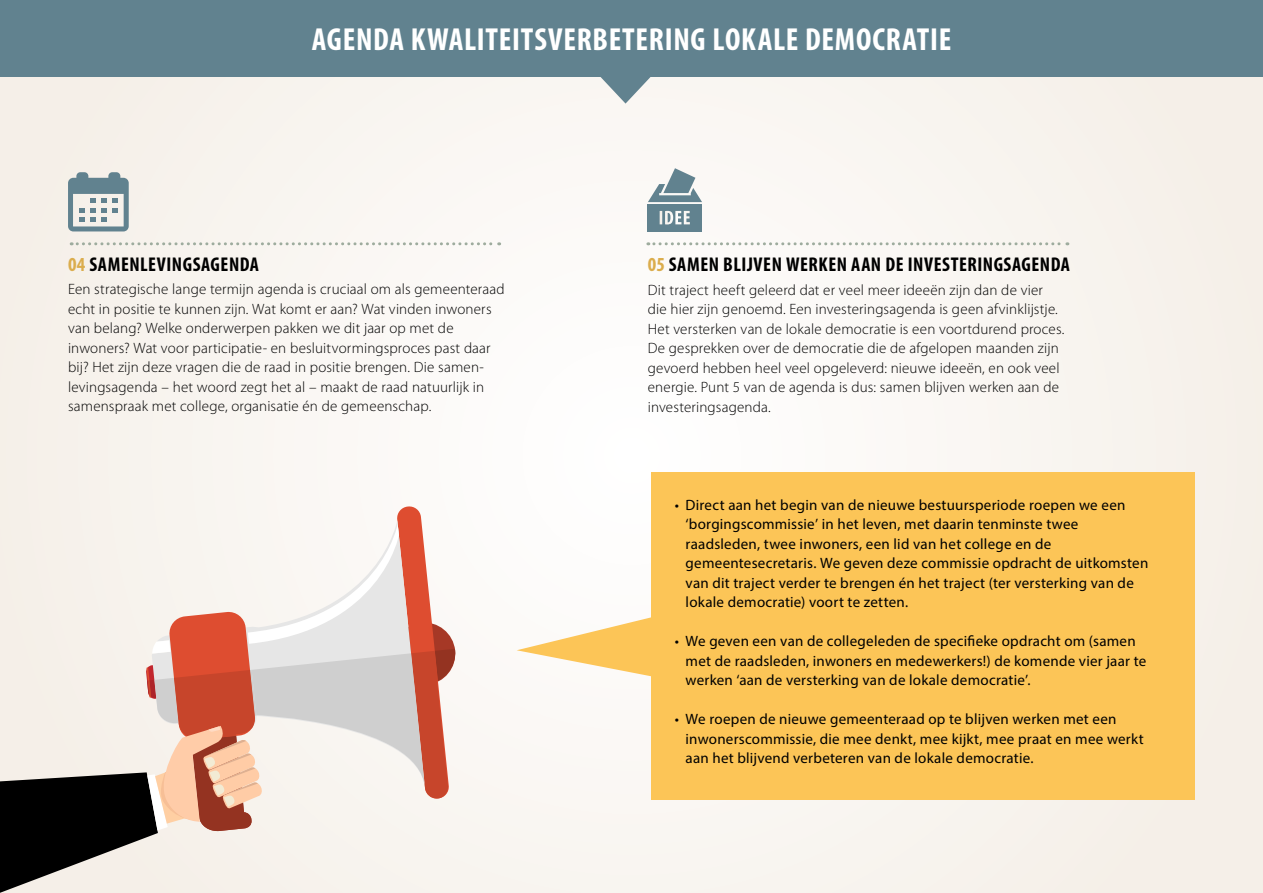
<style>
.page{position:relative;width:1263px;height:893px;background:#f9f6f1}
.page>*{position:absolute;margin:0;border:0;box-sizing:border-box;transform-origin:0 0}
.t1{font:700 condensed 31.95px "Myriad Pro";letter-spacing:.025em;color:#fff}
.t2{font:700 condensed 19.95px "Myriad Pro";letter-spacing:.025em;color:#000}
.t3{font:700 condensed 19.95px "Myriad Pro";color:#fff}
.t4{font:300 15px/19.5px "Myriad Pro";letter-spacing:.01em;color:#000}
.t5{font:15px/19.5px "Myriad Pro";letter-spacing:.015em;color:#000}
.s1{color:#dbad4d}
</style>
<div class="page">
<div style="left:651px;top:472px;width:544px;height:327px;background:#fcc557"></div>
<svg style="left:648px;top:168px;width:54px;height:34px"></svg>
<div style="left:648px;top:204px;width:54px;height:27px;background:#61828f"></div>
<svg style="left:648px;top:242px;width:420px;height:3px"></svg>
<svg style="left:71px;top:242px;width:429px;height:3px"></svg>
<svg style="left:68px;top:172px;width:61px;height:59px"></svg>
<div style="left:0;top:0;width:1263px;height:77px;background:#61828f"></div>
<svg style="left:0;top:506px;width:456px;height:387px"></svg>
<svg style="left:517px;top:617px;width:134px;height:59px"></svg>
<svg style="left:600px;top:77px;width:51px;height:27px"></svg>
<h1 class="t1" style="left:312px;top:20px;width:641px">AGENDA KWALITEITSVERBETERING LOKALE DEMOCRATIE</h1>
<h2 class="t3" style="left:658px;top:205px;width:34px">IDEE</h2>
<h2 class="t2" style="left:68px;top:252px;width:193px"><span class="s1">04</span> SAMENLEVINGSAGENDA</h2>
<h2 class="t2" style="left:648px;top:252px;width:424px"><span class="s1">05</span> SAMEN BLIJVEN WERKEN AAN DE INVESTERINGSAGENDA</h2>
<p class="t4" style="left:68px;top:280px;width:438px">Een strategische lange termijn agenda is cruciaal om als gemeenteraad echt in positie te kunnen zijn. Wat komt er aan? Wat vinden inwoners van belang? Welke onderwerpen pakken we dit jaar op met de inwoners? Wat voor participatie- en besluitvormingsproces past daar bij? Het zijn deze vragen die de raad in positie brengen. Die samen&shy;levingsagenda – het woord zegt het al – maakt de raad natuurlijk in samenspraak met college, organisatie én de gemeenschap.</p>
<p class="t4" style="left:648px;top:280px;width:418px">Dit traject heeft geleerd dat er veel meer ideeën zijn dan de vier die hier zijn genoemd. Een investeringsagenda is geen afvinklijstje.<br>Het versterken van de lokale democratie is een voortdurend proces.<br>De gesprekken over de democratie die de afgelopen maanden zijn gevoerd hebben heel veel opgeleverd: nieuwe ideeën, en ook veel energie. Punt 5 van de agenda is dus: samen blijven werken aan de investeringsagenda.</p>
<p class="t5" style="left:686px;top:495px;width:464px;text-indent:-11px">• Direct aan het begin van de nieuwe bestuursperiode roepen we een ‘borgingscommissie’ in het leven, met daarin tenminste twee raadsleden, twee inwoners, een lid van het college en de gemeentesecretaris. We geven deze commissie opdracht de uitkomsten van dit traject verder te brengen én het traject (ter versterking van de lokale democratie) voort te zetten.</p>
<p class="t5" style="left:686px;top:631px;width:462px;text-indent:-11px">• We geven een van de collegeleden de specifieke opdracht om (samen met de raadsleden, inwoners en medewerkers!) de komende vier jaar te werken ‘aan de versterking van de lokale democratie’.</p>
<p class="t5" style="left:686px;top:709px;width:460px;text-indent:-11px">• We roepen de nieuwe gemeenteraad op te blijven werken met een inwonerscommissie, die mee denkt, mee kijkt, mee praat en mee werkt aan het blijvend verbeteren van de lokale democratie.</p>
</div>
